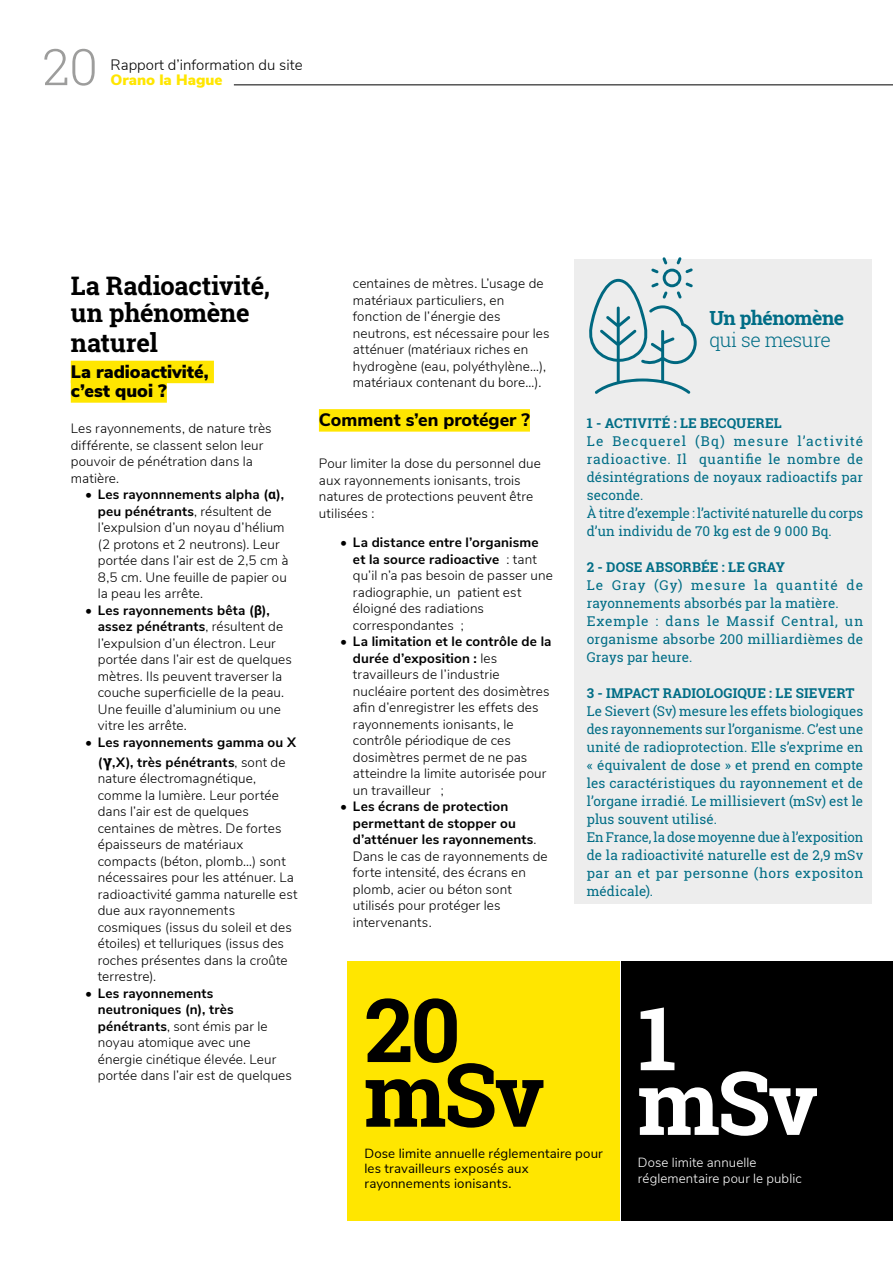
<style>
.page{position:relative;width:893px;height:1263px;background:#fff}
.page>*{position:absolute;margin:0;border:0;box-sizing:border-box;transform-origin:0 0}
.t1{font:700 88.2px/64.7px "Roboto Slab";color:#000}
.t2{font:700 88.2px/64.7px "Roboto Slab";color:#fff}
.t3{font:300 50.4px "Roboto Slab";color:#9d9d9c}
.t4{font:700 25.5px/27px "Roboto Slab";letter-spacing:-.005em;color:#000}
.t5{font:700 19.5px "Roboto Slab";letter-spacing:-.03em;color:#006d86}
.t6{font:300 19.5px "Roboto Slab";letter-spacing:-.03em;color:#006d86}
.t7{font:900 18px/19.5px "Nunito Sans";color:#000}
.t8{font:800 18px "Nunito Sans";color:#000}
.t9{font:300 15px "Nunito Sans";color:#000}
.t10{font:900 15px "Nunito Sans";color:#ffe600}
.t11{font:300 13.5px/16.5px "Nunito Sans";letter-spacing:.01em;color:#000}
.t12{font:13.5px/18px "Roboto Slab";letter-spacing:.01em;color:#006d86}
.t13{font:700 13.5px "Roboto Slab";letter-spacing:.01em;color:#006d86}
.t14{font:700 13.5px/19.8px "Nunito Sans";letter-spacing:.01em;color:#000;text-align:center}
.t15{font:13.2px/15px "Nunito Sans";letter-spacing:.01em;color:#000}
.t16{font:300 13.2px/16.2px "Nunito Sans";letter-spacing:.01em;color:#fff}
.s1{font-weight:700}
.s2{font-family:"Roboto Slab";font-weight:700}
.s3{font-family:"Roboto Slab";font-size:16.5px}
.s4{font-weight:300}
</style>
<div class="page">
<hr style="left:234px;top:85px;width:659px;height:1px;background:#000">
<div style="left:621px;top:961px;width:272px;height:259px;background:#000"></div>
<div style="left:347px;top:961px;width:273px;height:259px;background:#ffe600"></div>
<div style="left:574px;top:259px;width:298px;height:644px;background:#ededed"></div>
<svg style="left:589px;top:257px;width:108px;height:137px"></svg>
<div style="left:71px;top:361px;width:143px;height:22px;background:#ffe600"></div>
<div style="left:71px;top:380px;width:96px;height:23px;background:#ffe600"></div>
<div style="left:319px;top:409px;width:211px;height:23px;background:#ffe600"></div>
<h2 class="t3" style="left:43px;top:32px;width:57px">20</h2>
<p class="t9" style="left:111px;top:54px;width:193px">Rapport d’information du site</p>
<p class="t10" style="left:111px;top:69px;width:114px">Orano la Hague</p>
<h3 class="t4" style="left:71px;top:272px;width:201px">La Radioactivité, un phénomène</h3>
<h3 class="t4" style="left:71px;top:329px;width:89px">naturel</h3>
<h3 class="t7" style="left:71px;top:361px;width:139px">La radioactivité, c’est quoi ?</h3>
<p class="t11" style="left:71px;top:420px;width:202px">Les rayonnements, de nature très différente, se classent selon leur pouvoir de pénétration dans la matière.</p>
<p class="t11" style="left:98px;top:486px;width:192px;text-indent:-13px"><span class="s1">• Les rayonnnements alpha (</span><span class="s2">α</span><span class="s1">), peu pénétrants</span>, résultent de l’expulsion d’un noyau d’hélium (2 protons et 2 neutrons). Leur portée dans l’air est de 2,5 cm à<br>8,5 cm. Une feuille de papier ou la peau les arrête.</p>
<p class="t11" style="left:98px;top:601px;width:196px;text-indent:-13px"><span class="s1">• Les rayonnements bêta (</span><span class="s2">β</span><span class="s1">), assez pénétrants</span>, résultent de l’expulsion d’un électron. Leur portée dans l’air est de quelques mètres. Ils peuvent traverser la couche superficielle de la peau.<br>Une feuille d’aluminium ou une vitre les arrête.</p>
<p class="t14" style="left:85px;top:731px;width:212px">• Les rayonnements gamma ou X (<span class="s3">γ</span>,X), très pénétrants<span class="s4">, sont de</span></p>
<p class="t11" style="left:98px;top:769px;width:201px">nature électromagnétique, comme la lumière. Leur portée dans l’air est de quelques centaines de mètres. De fortes épaisseurs de matériaux compacts (béton, plomb…) sont nécessaires pour les atténuer. La radioactivité gamma naturelle est due aux rayonnements cosmiques (issus du soleil et des étoiles) et telluriques (issus des roches présentes dans la croûte terrestre).</p>
<p class="t11" style="left:98px;top:984px;width:196px;text-indent:-13px"><span class="s1">• Les rayonnements neutroniques (n), très pénétrants</span>, sont émis par le noyau atomique avec une énergie cinétique élevée. Leur portée dans l’air est de quelques</p>
<p class="t11" style="left:353px;top:275px;width:198px">centaines de mètres. L’usage de matériaux particuliers, en fonction de l’énergie des neutrons, est nécessaire pour les atténuer (matériaux riches en hydrogène (eau, polyéthylène…), matériaux contenant du bore…).</p>
<h3 class="t8" style="left:319px;top:407px;width:213px">Comment s’en protéger ?</h3>
<p class="t11" style="left:319px;top:455px;width:223px">Pour limiter la dose du personnel due aux rayonnements ionisants, trois natures de protections peuvent être utilisées :</p>
<p class="t11" style="left:353px;top:533px;width:201px;text-indent:-13px"><span class="s1">• La distance entre l’organisme et la source radioactive</span> : tant qu’il n’a pas besoin de passer une radiographie, un patient est éloigné des radiations correspondantes ;</p>
<p class="t11" style="left:353px;top:632px;width:200px;text-indent:-13px"><span class="s1">• La limitation et le contrôle de la durée d’exposition :</span> les travailleurs de l’industrie nucléaire portent des dosimètres afin d’enregistrer les effets des rayonnements ionisants, le contrôle périodique de ces dosimètres permet de ne pas atteindre la limite autorisée pour un travailleur ;</p>
<p class="t11" style="left:353px;top:797px;width:196px;text-indent:-13px"><span class="s1">• Les écrans de protection permettant de stopper ou d’atténuer les rayonnements</span>.<br>Dans le cas de rayonnements de forte intensité, des écrans en plomb, acier ou béton sont utilisés pour protéger les intervenants.</p>
<h3 class="t5" style="left:709px;top:304px;width:136px">Un phénomène</h3>
<h3 class="t6" style="left:709px;top:327px;width:123px">qui se mesure</h3>
<p class="t13" style="left:587px;top:414px;width:196px">1 - ACTIVITÉ : LE BECQUEREL</p>
<p class="t12" style="left:587px;top:432px;width:278px">Le Becquerel (Bq) mesure l’activité radioactive. Il quantifie le nombre de désintégrations de noyaux radioactifs par seconde.<br>À titre d’exemple : l’activité naturelle du corps d’un individu de 70 kg est de 9 000 Bq.</p>
<p class="t13" style="left:587px;top:558px;width:200px">2 - DOSE ABSORBÉE : LE GRAY</p>
<p class="t12" style="left:587px;top:576px;width:278px">Le Gray (Gy) mesure la quantité de rayonnements absorbés par la matière.<br>Exemple : dans le Massif Central, un organisme absorbe 200 milliardièmes de<br>Grays par heure.</p>
<p class="t13" style="left:587px;top:684px;width:269px">3 - IMPACT RADIOLOGIQUE : LE SIEVERT</p>
<p class="t12" style="left:587px;top:702px;width:278px">Le Sievert (Sv) mesure les effets biologiques des rayonnements sur l’organisme. C’est une unité de radioprotection. Elle s’exprime en « équivalent de dose » et prend en compte les caractéristiques du rayonnement et de l’organe irradié. Le millisievert (mSv) est le plus souvent utilisé.<br>En France, la dose moyenne due à l’exposition de la radioactivité naturelle est de 2,9 mSv par an et par personne (hors expositon médicale).</p>
<h1 class="t1" style="left:364px;top:997px;width:182px">20 mSv</h1>
<p class="t15" style="left:364px;top:1145px;width:240px">Dose limite annuelle réglementaire pour les travailleurs exposés aux rayonnements ionisants.</p>
<h1 class="t2" style="left:638px;top:1005px;width:182px">1 mSv</h1>
<p class="t16" style="left:638px;top:1154px;width:165px">Dose limite annuelle réglementaire pour le public</p>
</div>
